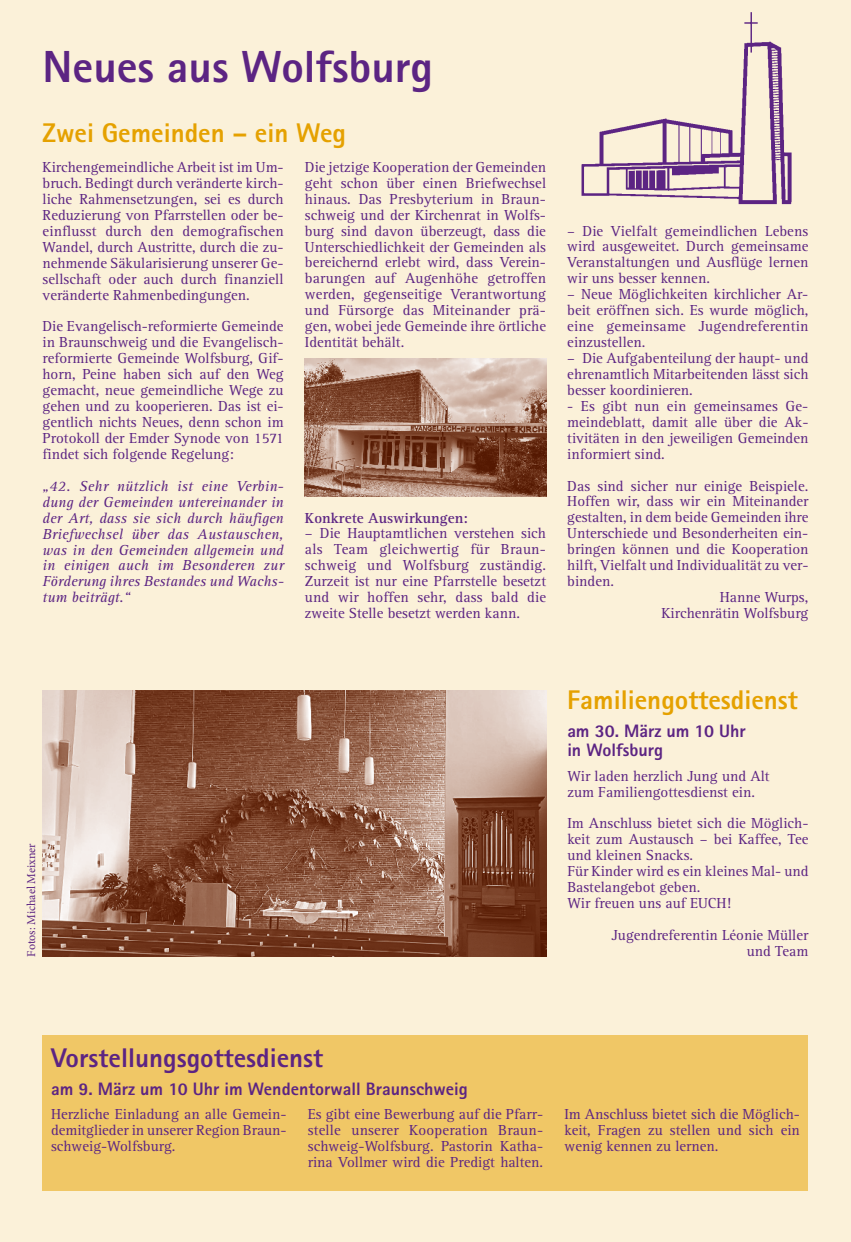
<style>
.page{position:relative;width:851px;height:1242px;background:#fff}
.page>*{position:absolute;margin:0;border:0;box-sizing:border-box;transform-origin:0 0}
.t1{font:800 45px "Rotis Sans Serif";color:#5c2483}
.t2{font:800 27px "Rotis Sans Serif";color:#e5a100}
.t3{font:800 27px "Rotis Sans Serif";color:#5c2483}
.t4{font:800 18px/19.5px "Rotis Sans Serif";color:#5c2483}
.t5{font:15px/15.9px "Rotis Serif";color:#5c2483;text-align:justify}
.t6{font:italic 15px/15.9px "Rotis Serif";letter-spacing:.005em;color:#5c2483;text-align:justify}
.t7{font:700 15px "Rotis Serif";color:#5c2483}
.t8{font:12px "Minion Pro";letter-spacing:-.005em;color:#5c2483}
</style>
<div class="page">
<div style="left:0;top:0;width:850px;height:1242px;background:#fbf1d9"></div>
<div style="left:43px;top:1035px;width:765px;height:156px;background:#f0c766"></div>
<img style="left:581px;top:12px;width:211px;height:193px">
<img style="left:305px;top:359px;width:241px;height:138px">
<img style="left:43px;top:690px;width:503px;height:266px">
<h1 class="t1" style="left:43px;top:38px;width:392px">Neues aus Wolfsburg</h1>
<h2 class="t2" style="left:43px;top:115px;width:305px">Zwei Gemeinden – ein Weg</h2>
<p class="t5" style="left:43px;top:160px;width:243px">Kirchengemeindliche Arbeit ist im Um&shy;bruch. Bedingt durch veränderte kirch&shy;liche Rahmensetzungen, sei es durch Reduzierung von Pfarrstellen oder be&shy;einflusst durch den demografischen Wandel, durch Austritte, durch die zu&shy;nehmende Säkularisierung unserer Ge&shy;sellschaft oder auch durch finanziell veränderte Rahmenbedingungen.</p>
<p class="t5" style="left:43px;top:319px;width:242px">Die Evangelisch-reformierte Gemeinde in Braunschweig und die Evangelisch&shy;reformierte Gemeinde Wolfsburg, Gif&shy;horn, Peine haben sich auf den Weg gemacht, neue gemeindliche Wege zu gehen und zu kooperieren. Das ist ei&shy;gentlich nichts Neues, denn schon im Protokoll der Emder Synode von 1571 findet sich folgende Regelung:</p>
<p class="t6" style="left:43px;top:478px;width:243px">„42. Sehr nützlich ist eine Verbin&shy;dung der Gemeinden untereinander in der Art, dass sie sich durch häufigen Briefwechsel über das Austauschen, was in den Gemeinden allgemein und in einigen auch im Besonderen zur Förderung ihres Bestandes und Wachs&shy;tum beiträgt.“</p>
<p class="t5" style="left:305px;top:159px;width:243px">Die jetzige Kooperation der Gemeinden geht schon über einen Briefwechsel hinaus. Das Presbyterium in Braun&shy;schweig und der Kirchenrat in Wolfs&shy;burg sind davon überzeugt, dass die Unterschiedlichkeit der Gemeinden als bereichernd erlebt wird, dass Verein&shy;barungen auf Augenhöhe getroffen werden, gegenseitige Verantwortung und Fürsorge das Miteinander prä&shy;gen, wobei jede Gemeinde ihre örtliche Identität behält.</p>
<p class="t7" style="left:305px;top:509px;width:164px">Konkrete Auswirkungen:</p>
<p class="t5" style="left:305px;top:526px;width:243px">– Die Hauptamtlichen verstehen sich als Team gleichwertig für Braun&shy;schweig und Wolfsburg zuständig.<br>Zurzeit ist nur eine Pfarrstelle besetzt und wir hoffen sehr, dass bald die zweite Stelle besetzt werden kann.</p>
<p class="t5" style="left:567px;top:223px;width:242px">– Die Vielfalt gemeindlichen Lebens wird ausgeweitet. Durch gemeinsame Veranstaltungen und Ausflüge lernen wir uns besser kennen.</p>
<p class="t5" style="left:567px;top:287px;width:242px">– Neue Möglichkeiten kirchlicher Ar&shy;beit eröffnen sich. Es wurde möglich, eine gemeinsame Jugendreferentin einzustellen.</p>
<p class="t5" style="left:567px;top:350px;width:242px">– Die Aufgabenteilung der haupt- und ehrenamtlich Mitarbeitenden lässt sich besser koordinieren.</p>
<p class="t5" style="left:567px;top:398px;width:242px">- Es gibt nun ein gemeinsames Ge&shy;meindeblatt, damit alle über die Ak&shy;tivitäten in den jeweiligen Gemeinden informiert sind.</p>
<p class="t5" style="left:567px;top:478px;width:243px">Das sind sicher nur einige Beispiele.</p>
<p class="t5" style="left:567px;top:494px;width:242px">Hoffen wir, dass wir ein Miteinander</p>
<p class="t5" style="left:567px;top:510px;width:243px">gestalten, in dem beide Gemeinden ihre</p>
<p class="t5" style="left:567px;top:526px;width:242px">Unterschiede und Besonderheiten ein-</p>
<p class="t5" style="left:567px;top:542px;width:242px">bringen können und die Kooperation</p>
<p class="t5" style="left:567px;top:558px;width:243px">hilft, Vielfalt und Individualität zu ver-</p>
<p class="t5" style="left:567px;top:573px;width:48px">binden.</p>
<p class="t5" style="left:719px;top:589px;width:90px">Hanne Wurps,</p>
<p class="t5" style="left:661px;top:605px;width:148px">Kirchenrätin Wolfsburg</p>
<p class="t8" style="left:23px;top:956px;width:115px;rotate:-90deg">Fotos: Michael Meixner</p>
<h2 class="t2" style="left:567px;top:682px;width:232px">Familiengottesdienst</h2>
<p class="t4" style="left:567px;top:720px;width:180px">am 30. März um 10 Uhr in Wolfsburg</p>
<p class="t5" style="left:567px;top:768px;width:204px">Wir laden herzlich Jung und Alt zum Familiengottesdienst ein.</p>
<p class="t5" style="left:567px;top:816px;width:243px;text-align:left">Im Anschluss bietet sich die Möglich&shy;keit zum Austausch – bei Kaffee, Tee und kleinen Snacks.<br>Für Kinder wird es ein kleines Mal- und<br>Bastelangebot geben.<br>Wir freuen uns auf EUCH!</p>
<p class="t5" style="left:611px;top:927px;width:198px;text-align:right">Jugendreferentin Léonie Müller und Team</p>
<h2 class="t3" style="left:51px;top:1040px;width:273px">Vorstellungsgottesdienst</h2>
<p class="t4" style="left:51px;top:1078px;width:418px">am 9. März um 10 Uhr im Wendentorwall Braunschweig</p>
<p class="t5" style="left:51px;top:1106px;width:237px">Herzliche Einladung an alle Gemein&shy;demitglieder in unserer Region Braun&shy;schweig-Wolfsburg.</p>
<p class="t5" style="left:308px;top:1106px;width:237px">Es gibt eine Bewerbung auf die Pfarr&shy;stelle unserer Kooperation Braun&shy;schweig-Wolfsburg. Pastorin Katha&shy;rina Vollmer wird die Predigt halten.</p>
<p class="t5" style="left:564px;top:1106px;width:237px">Im Anschluss bietet sich die Möglich&shy;keit, Fragen zu stellen und sich ein wenig kennen zu lernen.</p>
</div>
